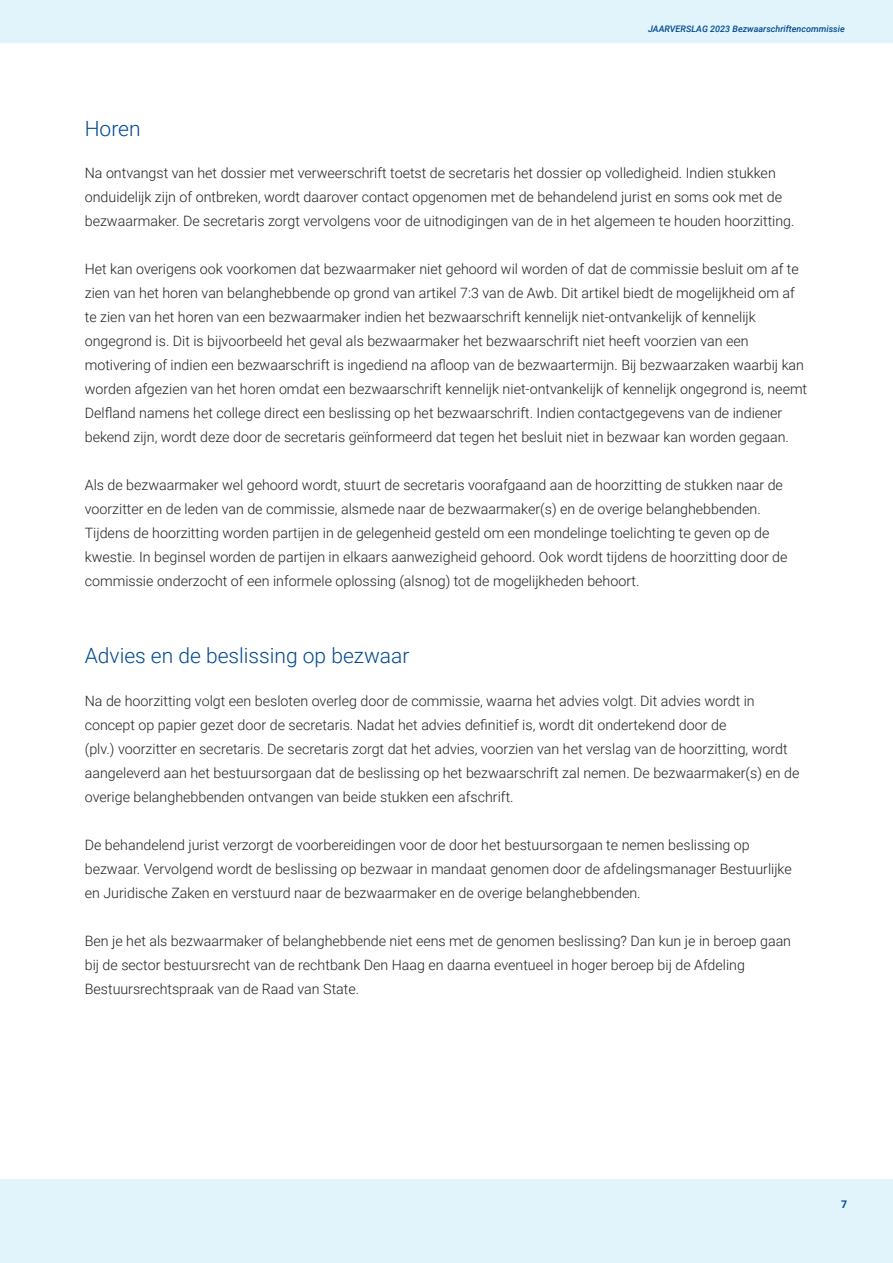
<style>
.page{position:relative;width:893px;height:1263px;background:#fff}
.page>*{position:absolute;margin:0;border:0;box-sizing:border-box;transform-origin:0 0}
.t1{font:300 21px "Roboto";color:#014990}
.t2{font:300 14.25px/24px "Roboto";color:#231f20}
.t3{font:10.5px "Roboto Bold 2";color:#014990}
.t4{font:italic 500 9px "Roboto";color:#014990}
.s1{font-family:"Roboto Light 2";font-weight:400}
</style>
<div class="page">
<div style="left:0;top:1180px;width:893px;height:83px;background:#e1f4fc"></div>
<div style="left:0;top:0;width:893px;height:43px;background:#e1f4fc"></div>
<p class="t4" style="left:648px;top:24px;width:198px">JAARVERSLAG 2023 Bezwaarschriftencommissie</p>
<h1 class="t1" style="left:85px;top:116px;width:57px">Horen</h1>
<p class="t2" style="left:85px;top:161px;width:711px">Na ontvangst van het dossier met verweerschrift toetst de secretaris het dossier op volledigheid. Indien stukken onduidelijk zijn of ontbreken, wordt daarover contact opgenomen met de behandelend jurist en soms ook met de bezwaarmaker. De secretaris zorgt vervolgens voor de uitnodigingen van de in het algemeen te houden hoorzitting.</p>
<p class="t2" style="left:85px;top:257px;width:724px">Het kan overigens ook voorkomen dat bezwaarmaker niet gehoord wil worden of dat de commissie besluit om af te zien van het horen van belanghebbende op grond van artikel 7:3 van de Awb. Dit artikel biedt de mogelijkheid om af te zien van het horen van een bezwaarmaker indien het bezwaarschrift kennelijk niet-ontvankelijk of kennelijk ongegrond is. Dit is bijvoorbeeld het geval als bezwaarmaker het bezwaarschrift niet heeft voorzien van een motivering of indien een bezwaarschrift is ingediend na a<span class="s1">fl</span>oop van de bezwaartermijn. Bij bezwaarzaken waarbij kan worden afgezien van het horen omdat een bezwaarschrift kennelijk niet-ontvankelijk of kennelijk ongegrond is, neemt Del<span class="s1">fl</span>and namens het college direct een beslissing op het bezwaarschrift. Indien contactgegevens van de indiener bekend zijn, wordt deze door de secretaris geïnformeerd dat tegen het besluit niet in bezwaar kan worden gegaan.</p>
<p class="t2" style="left:85px;top:473px;width:704px">Als de bezwaarmaker wel gehoord wordt, stuurt de secretaris voorafgaand aan de hoorzitting de stukken naar de voorzitter en de leden van de commissie, alsmede naar de bezwaarmaker(s) en de overige belanghebbenden.<br>Tijdens de hoorzitting worden partijen in de gelegenheid gesteld om een mondelinge toelichting te geven op de kwestie. In beginsel worden de partijen in elkaars aanwezigheid gehoord. Ook wordt tijdens de hoorzitting door de commissie onderzocht of een informele oplossing (alsnog) tot de mogelijkheden behoort.</p>
<h2 class="t1" style="left:85px;top:644px;width:326px">Advies en de beslissing op bezwaar</h2>
<p class="t2" style="left:85px;top:689px;width:716px">Na de hoorzitting volgt een besloten overleg door de commissie, waarna het advies volgt. Dit advies wordt in concept op papier gezet door de secretaris. Nadat het advies de<span class="s1">fi</span>nitief is, wordt dit ondertekend door de<br>(plv.) voorzitter en secretaris. De secretaris zorgt dat het advies, voorzien van het verslag van de hoorzitting, wordt aangeleverd aan het bestuursorgaan dat de beslissing op het bezwaarschrift zal nemen. De bezwaarmaker(s) en de overige belanghebbenden ontvangen van beide stukken een afschrift.</p>
<p class="t2" style="left:85px;top:833px;width:709px">De behandelend jurist verzorgt de voorbereidingen voor de door het bestuursorgaan te nemen beslissing op bezwaar. Vervolgend wordt de beslissing op bezwaar in mandaat genomen door de afdelingsmanager Bestuurlijke en Juridische Zaken en verstuurd naar de bezwaarmaker en de overige belanghebbenden.</p>
<p class="t2" style="left:85px;top:929px;width:708px">Ben je het als bezwaarmaker of belanghebbende niet eens met de genomen beslissing? Dan kun je in beroep gaan bij de sector bestuursrecht van de rechtbank Den Haag en daarna eventueel in hoger beroep bij de Afdeling<br>Bestuursrechtspraak van de Raad van State.</p>
<p class="t3" style="left:841px;top:1199px;width:8px">7</p>
</div>
